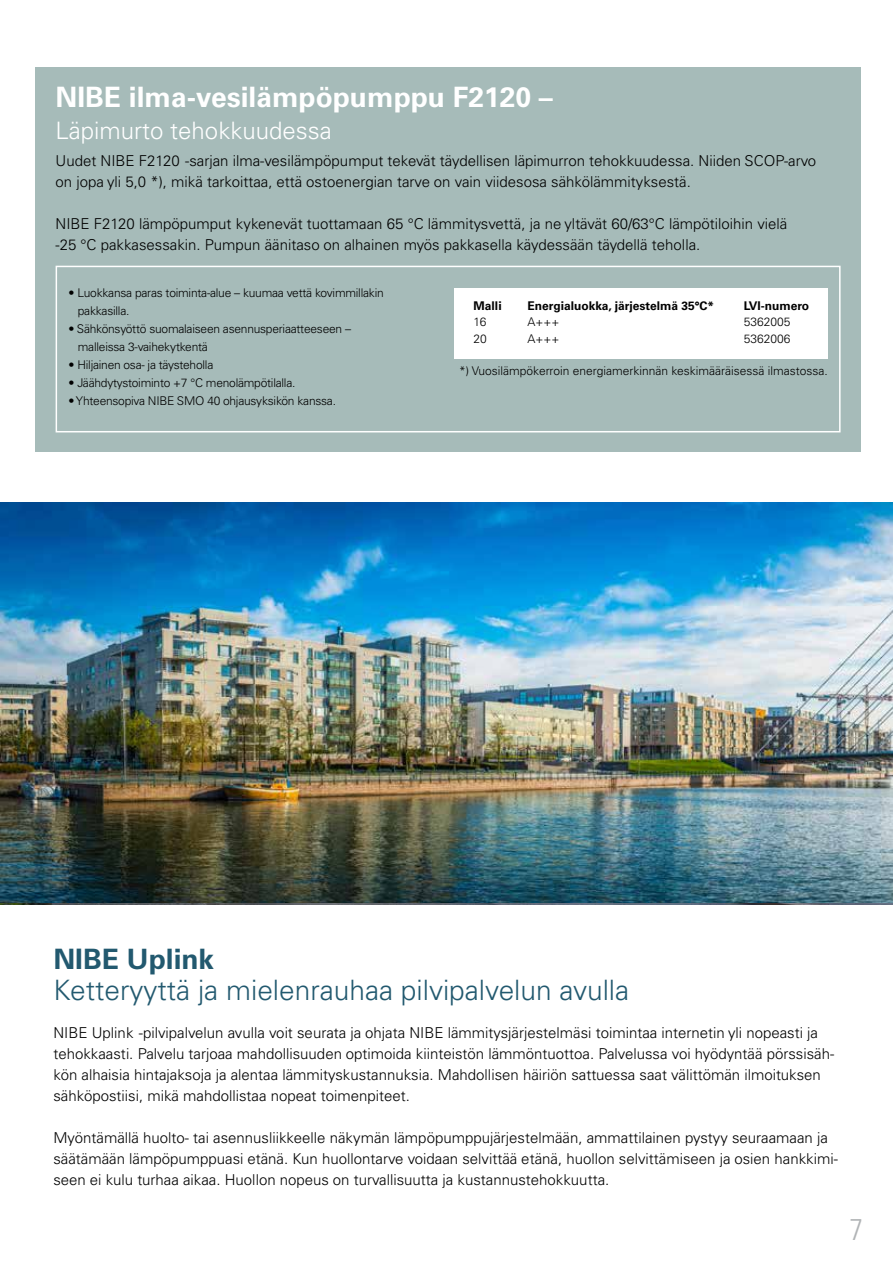
<style>
.page{position:relative;width:893px;height:1263px;background:#fff}
.page>*{position:absolute;margin:0;border:0;box-sizing:border-box;transform-origin:0 0}
.t1{font:300 condensed 30px "Univers LT Pro";color:#b1b4b6}
.t2{font:300 28.05px "Univers LT Pro 45";color:#22596f}
.t3{font:700 28.05px "Univers LT Pro 65";color:#fff}
.t4{font:700 28.05px "Univers LT Pro 65";color:#22596f}
.t5{font:300 24px "Univers LT Pro 45";color:#fff}
.t6{font:300 15px/21px "Univers LT Pro 45";color:#000}
.t7{font:300 12px/18px "Univers LT Pro 45";letter-spacing:-.02em;color:#000}
.t8{font:300 12px "Univers LT Pro 45";color:#000}
.t9{font:700 12px "Univers LT Pro 65";color:#000}
</style>
<div class="page">
<div style="left:36px;top:67px;width:825px;height:385px;background:#a6bbb9"></div>
<div style="left:455px;top:288px;width:373px;height:70px;background:#fff"></div>
<div style="left:56px;top:266px;width:785px;height:166px;border:2px solid #fff"></div>
<img style="left:0;top:503px;width:893px;height:400px">
<h2 class="t3" style="left:56px;top:80px;width:499px">NIBE ilma-vesilämpöpumppu F2120 –</h2>
<h3 class="t5" style="left:56px;top:116px;width:278px">Läpimurto tehokkuudessa</h3>
<p class="t6" style="left:56px;top:150px;width:762px">Uudet NIBE F2120 -sarjan ilma-vesilämpöpumput tekevät täydellisen läpimurron tehokkuudessa. Niiden SCOP-arvo on jopa yli 5,0 *), mikä tarkoittaa, että ostoenergian tarve on vain viidesosa sähkölämmityksestä.</p>
<p class="t6" style="left:56px;top:213px;width:733px">NIBE F2120 lämpöpumput kykenevät tuottamaan 65 °C lämmitysvettä, ja ne yltävät 60/63°C lämpötiloihin vielä -25 °C pakkasessakin. Pumpun äänitaso on alhainen myös pakkasella käydessään täydellä teholla.</p>
<p class="t7" style="left:78px;top:283px;width:307px;text-indent:-9px">• Luokkansa paras toiminta-alue – kuumaa vettä kovimmillakin pakkasilla.</p>
<p class="t7" style="left:78px;top:319px;width:275px;text-indent:-9px">• Sähkönsyöttö suomalaiseen asennusperiaatteeseen – malleissa 3-vaihekytkentä</p>
<p class="t7" style="left:69px;top:355px;width:146px">• Hiljainen osa- ja täysteholla</p>
<p class="t7" style="left:69px;top:373px;width:228px">• Jäähdytystoiminto +7 °C menolämpötilalla.</p>
<p class="t7" style="left:69px;top:391px;width:269px">• Yhteensopiva NIBE SMO 40 ohjausyksikön kanssa.</p>
<p class="t9" style="left:474px;top:298px;width:30px">Malli</p>
<p class="t9" style="left:528px;top:298px;width:188px">Energialuokka, järjestelmä 35°C*</p>
<p class="t9" style="left:744px;top:298px;width:67px">LVI-numero</p>
<p class="t7" style="left:474px;top:313px;width:14px">16</p>
<p class="t7" style="left:528px;top:313px;width:33px">A+++</p>
<p class="t8" style="left:744px;top:314px;width:48px">5362005</p>
<p class="t7" style="left:474px;top:329px;width:15px">20</p>
<p class="t7" style="left:528px;top:329px;width:33px">A+++</p>
<p class="t8" style="left:744px;top:331px;width:48px">5362006</p>
<p class="t8" style="left:459px;top:363px;width:370px">*) Vuosilämpökerroin energiamerkinnän keskimääräisessä ilmastossa.</p>
<h2 class="t4" style="left:53px;top:942px;width:162px">NIBE Uplink</h2>
<h2 class="t2" style="left:53px;top:973px;width:577px">Ketteryyttä ja mielenrauhaa pilvipalvelun avulla</h2>
<p class="t6" style="left:53px;top:1022px;width:782px">NIBE Uplink -pilvipalvelun avulla voit seurata ja ohjata NIBE lämmitysjärjestelmäsi toimintaa internetin yli nopeasti ja tehokkaasti. Palvelu tarjoaa mahdollisuuden optimoida kiinteistön lämmöntuottoa. Palvelussa voi hyödyntää pörssisäh&shy;kön alhaisia hintajaksoja ja alentaa lämmityskustannuksia. Mahdollisen häiriön sattuessa saat välittömän ilmoituksen sähköpostiisi, mikä mahdollistaa nopeat toimenpiteet.</p>
<p class="t6" style="left:53px;top:1127px;width:786px">Myöntämällä huolto- tai asennusliikkeelle näkymän lämpöpumppujärjestelmään, ammattilainen pystyy seuraamaan ja säätämään lämpöpumppuasi etänä. Kun huollontarve voidaan selvittää etänä, huollon selvittämiseen ja osien hankkimi&shy;seen ei kulu turhaa aikaa. Huollon nopeus on turvallisuutta ja kustannustehokkuutta.</p>
<h1 class="t1" style="left:849px;top:1209px;width:15px">7</h1>
</div>
